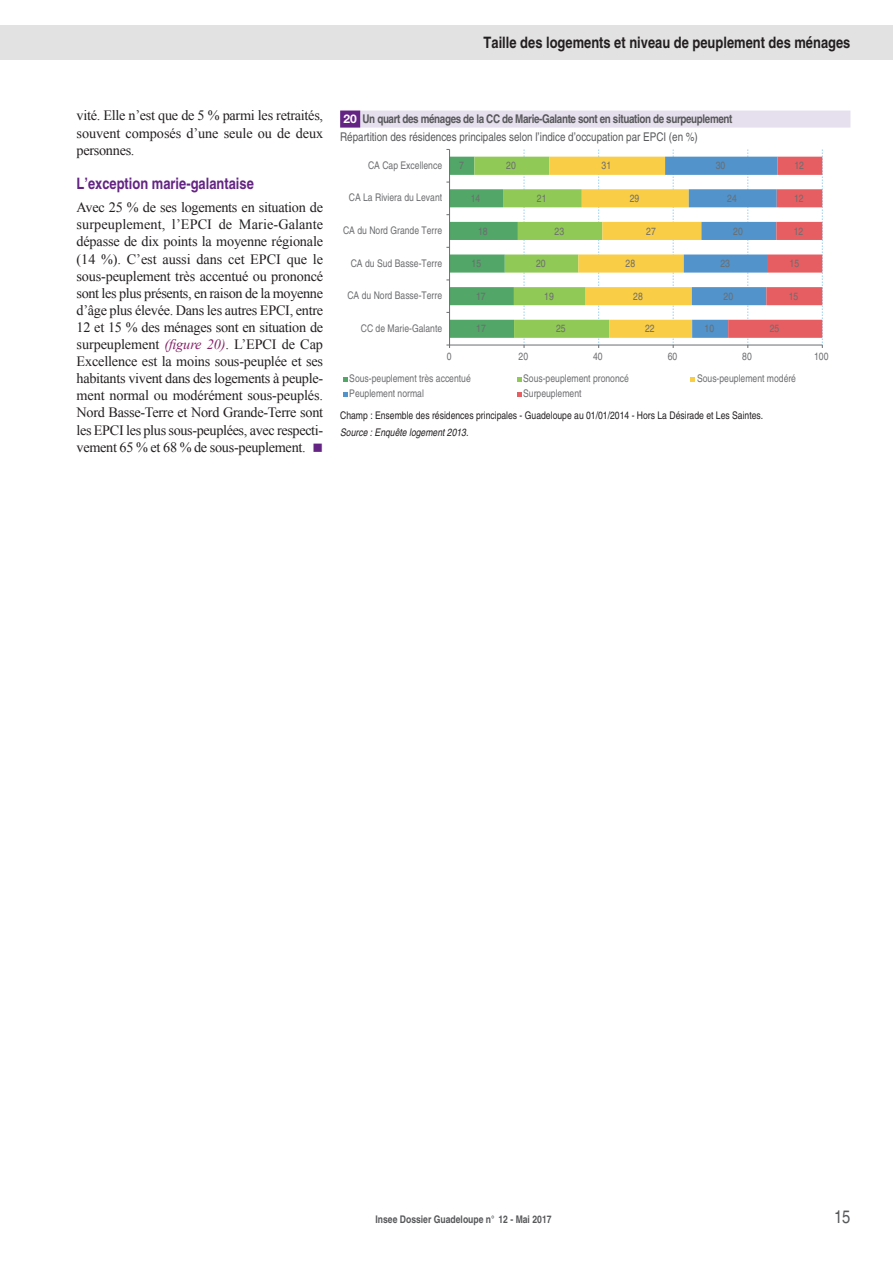
<style>
.page{position:relative;width:893px;height:1263px;background:#fff}
.page>*{position:absolute;margin:0;border:0;box-sizing:border-box;transform-origin:0 0}
.t1{font:condensed 18px "Helvetica";color:#57585a}
.t2{font:700 condensed 15.75px "Helvetica";color:#231f20}
.t3{font:700 condensed 15.75px "Helvetica";color:#642483}
.t4{font:14.25px/17.1px "Times New Roman";letter-spacing:-.02em;color:#231f20;text-align:justify}
.t5{font:condensed 12px/17.5px "Helvetica";color:#57585a}
.t6{font:condensed 10.5px "Helvetica";color:#6c6d70}
.t7{font:condensed 10.5px "Helvetica";color:#231f20}
.t8{font:700 condensed 10.5px "Helvetica";color:#57585a}
.t9{font:italic condensed 10.5px "Helvetica";color:#231f20}
.s1{font-style:italic;color:#862268}
.s2{color:#642483}
.s3{font-family:"Helvetica Neue";font-weight:700;font-stretch:normal;color:#fff}
.s4{font-weight:700}
</style>
<div class="page">
<div style="left:0;top:26px;width:893px;height:34px;background:#e2e2e2"></div>
<div style="left:340px;top:111px;width:510px;height:17px;background:#e6dfed"></div>
<div style="left:340px;top:111px;width:20px;height:17px;background:#642483"></div>
<svg style="left:446px;top:149px;width:377px;height:199px"></svg>
<svg style="left:343px;top:377px;width:4px;height:4px"></svg>
<svg style="left:517px;top:377px;width:4px;height:4px"></svg>
<svg style="left:691px;top:377px;width:4px;height:4px"></svg>
<svg style="left:343px;top:392px;width:4px;height:5px"></svg>
<svg style="left:517px;top:392px;width:4px;height:5px"></svg>
<p class="t2" style="left:484px;top:33px;width:368px">Taille des logements et niveau de peuplement des ménages</p>
<p class="t4" style="left:77px;top:107px;width:248px">vité. Elle n’est que de 5 % parmi les retraités, souvent composés d’une seule ou de deux personnes.</p>
<p class="t3" style="left:77px;top:174px;width:179px">L’exception marie-galantaise</p>
<p class="t4" style="left:77px;top:199px;width:248px">Avec 25 % de ses logements en situation de surpeuplement, l’EPCI de Marie-Galante dépasse de dix points la moyenne régionale (14 %). C’est aussi dans cet EPCI que le sous-peuplement très accentué ou prononcé sont les plus présents, en raison de la moyenne d’âge plus élevée. Dans les autres EPCI, entre 12 et 15 % des ménages sont en situation de surpeuplement <span class="s1">(figure 20)</span>. L’EPCI de Cap Excellence est la moins sous-peuplée et ses habitants vivent dans des logements à peuple&shy;ment normal ou modérément sous-peuplés.<br>Nord Basse-Terre et Nord Grande-Terre sont les EPCI les plus sous-peuplées, avec respecti&shy;vement 65 % et 68 % de sous-peuplement. <span class="s2">■</span></p>
<p class="t5" style="left:340px;top:110px;width:394px"><span class="s3">20</span> <span class="s4">Un quart des ménages de la CC de Marie-Galante sont en situation de surpeuplement<br></span>Répartition des résidences principales selon l’indice d’occupation par EPCI (en %)</p>
<p class="t6" style="left:368px;top:159px;width:76px">CA Cap Excellence</p>
<p class="t6" style="left:459px;top:160px;width:6px">7</p>
<p class="t6" style="left:506px;top:160px;width:11px">20</p>
<p class="t6" style="left:602px;top:160px;width:11px">31</p>
<p class="t6" style="left:716px;top:160px;width:11px">30</p>
<p class="t6" style="left:794px;top:160px;width:11px">12</p>
<p class="t6" style="left:349px;top:192px;width:95px">CA La Riviera du Levant</p>
<p class="t6" style="left:471px;top:192px;width:11px">14</p>
<p class="t6" style="left:537px;top:192px;width:11px">21</p>
<p class="t6" style="left:630px;top:192px;width:11px">29</p>
<p class="t6" style="left:727px;top:192px;width:11px">24</p>
<p class="t6" style="left:794px;top:192px;width:11px">12</p>
<p class="t6" style="left:343px;top:224px;width:101px">CA du Nord Grande Terre</p>
<p class="t6" style="left:478px;top:225px;width:11px">18</p>
<p class="t6" style="left:555px;top:225px;width:11px">23</p>
<p class="t6" style="left:646px;top:225px;width:11px">27</p>
<p class="t6" style="left:733px;top:225px;width:11px">20</p>
<p class="t6" style="left:794px;top:225px;width:11px">12</p>
<p class="t6" style="left:351px;top:257px;width:93px">CA du Sud Basse-Terre</p>
<p class="t6" style="left:472px;top:257px;width:11px">15</p>
<p class="t6" style="left:536px;top:257px;width:11px">20</p>
<p class="t6" style="left:625px;top:257px;width:11px">28</p>
<p class="t6" style="left:720px;top:257px;width:11px">23</p>
<p class="t6" style="left:790px;top:257px;width:11px">15</p>
<p class="t6" style="left:347px;top:289px;width:96px">CA du Nord Basse-Terre</p>
<p class="t6" style="left:476px;top:290px;width:11px">17</p>
<p class="t6" style="left:544px;top:290px;width:11px">19</p>
<p class="t6" style="left:633px;top:290px;width:11px">28</p>
<p class="t6" style="left:723px;top:290px;width:11px">20</p>
<p class="t6" style="left:789px;top:290px;width:11px">15</p>
<p class="t6" style="left:361px;top:322px;width:83px">CC de Marie-Galante</p>
<p class="t6" style="left:476px;top:323px;width:11px">17</p>
<p class="t6" style="left:556px;top:323px;width:11px">25</p>
<p class="t6" style="left:645px;top:323px;width:11px">22</p>
<p class="t6" style="left:705px;top:323px;width:11px">10</p>
<p class="t6" style="left:770px;top:323px;width:11px">25</p>
<p class="t6" style="left:447px;top:350px;width:6px">0</p>
<p class="t6" style="left:519px;top:350px;width:11px">20</p>
<p class="t6" style="left:593px;top:350px;width:11px">40</p>
<p class="t6" style="left:668px;top:350px;width:11px">60</p>
<p class="t6" style="left:742px;top:350px;width:11px">80</p>
<p class="t6" style="left:814px;top:350px;width:16px">100</p>
<p class="t6" style="left:349px;top:372px;width:123px">Sous-peuplement très accentué</p>
<p class="t6" style="left:523px;top:372px;width:107px">Sous-peuplement prononcé</p>
<p class="t6" style="left:697px;top:372px;width:101px">Sous-peuplement modéré</p>
<p class="t6" style="left:349px;top:387px;width:76px">Peuplement normal</p>
<p class="t6" style="left:523px;top:387px;width:60px">Surpeuplement</p>
<p class="t7" style="left:340px;top:409px;width:425px">Champ : Ensemble des résidences principales - Guadeloupe au 01/01/2014 - Hors La Désirade et Les Saintes.</p>
<p class="t9" style="left:340px;top:426px;width:130px">Source : Enquête logement 2013.</p>
<p class="t8" style="left:375px;top:1213px;width:178px">Insee Dossier Guadeloupe n° 12 - Mai 2017</p>
<p class="t1" style="left:834px;top:1207px;width:18px">15</p>
</div>
